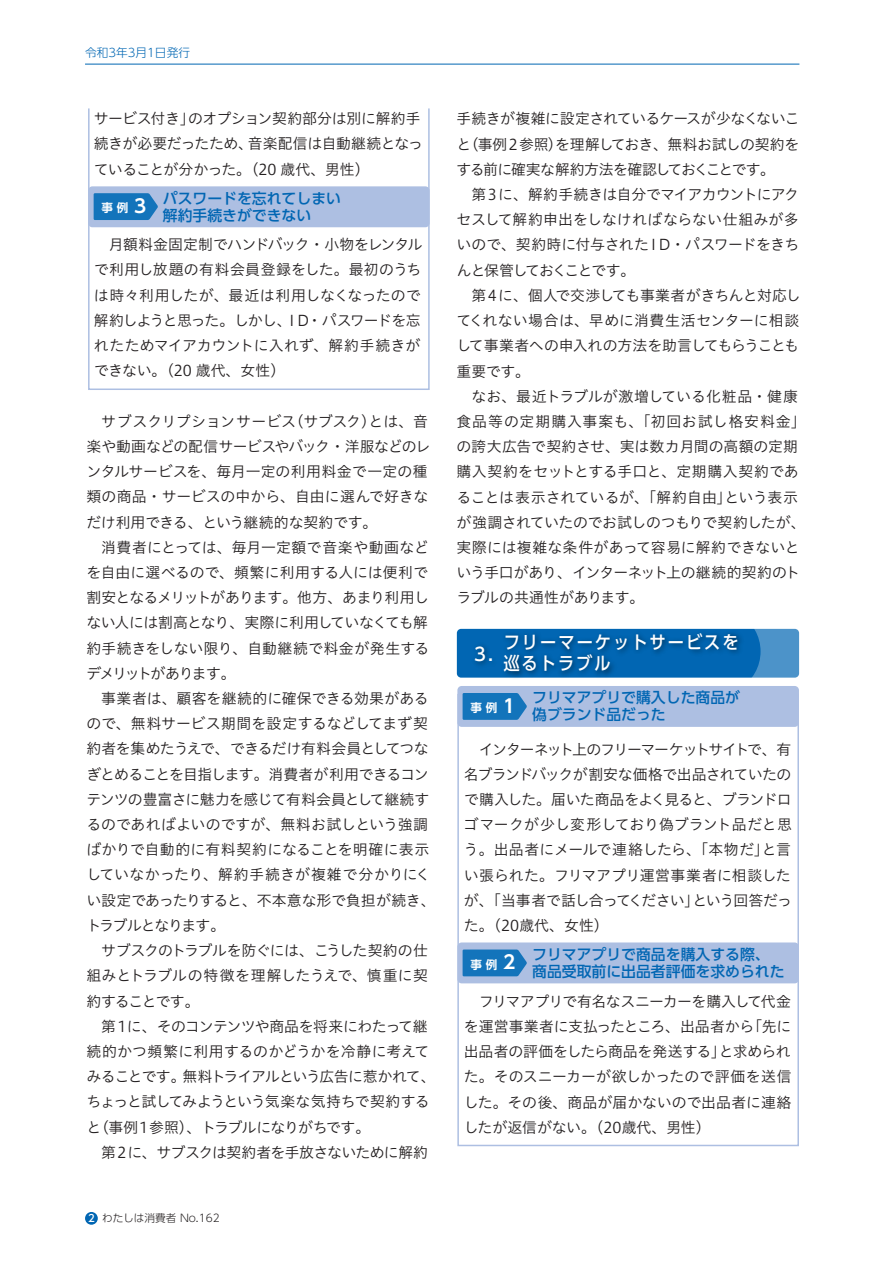
<style>
.page{position:relative;width:893px;height:1263px;background:#fff}
.page>*{position:absolute;margin:0;border:0;box-sizing:border-box;transform-origin:0 0}
.t1{font:500 18px/21.6px "UD Shin Go Pr 6 N";letter-spacing:.125em;color:#fff;scale:.9 1}
.t2{font:500 18px "UD Shin Go Pr 6 N";letter-spacing:.125em;color:#fff}
.t3{font:14.85px/25.2px "Hiragino UD Sans Std W3";letter-spacing:-.015em;color:#231f20}
.t4{font:500 14.85px/17.2px "UD Shin Go Pr 6 N";color:#0166b3}
.t5{font:14.85px "Hiragino UD Sans Std W3";letter-spacing:-.045em;color:#231f20}
.t6{font:300 11.7px "UD Shin Go Pr 6 N";color:#0166b3}
.t7{font:700 11.55px "UD Shin Go Pr 6 N De";color:#fff}
.t8{font:300 10.65px "UD Shin Go Pr 6 N";color:#231f20}
.s1{font-size:18.45px}
.s2{font-weight:500;font-size:10.05px;color:#fff}
</style>
<div class="page">
<div style="left:88px;top:186px;width:342px;height:41px;background:#adbfe2;border-radius:4px"></div>
<div style="left:457px;top:942px;width:342px;height:41px;background:#adbfe2;border-radius:4px"></div>
<div style="left:457px;top:686px;width:342px;height:41px;background:#adbfe2;border-radius:4px"></div>
<svg style="left:751px;top:629px;width:48px;height:49px;background:#428dc6"></svg>
<img style="left:456px;top:628px;width:295px;height:60px">
<div style="left:88px;top:108px;width:342px;height:282px;border:2px solid #adbfe2"></div>
<div style="left:457px;top:693px;width:342px;height:453px;border:2px solid #adbfe2"></div>
<svg style="left:94px;top:193px;width:64px;height:27px;background:#1e79bd"></svg>
<svg style="left:463px;top:693px;width:64px;height:27px;background:#1e79bd"></svg>
<svg style="left:463px;top:949px;width:64px;height:27px;background:#207abe"></svg>
<p class="t6" style="left:85px;top:43px;width:107px">令和3年3月1日発行</p>
<p class="t3" style="left:94px;top:105px;width:331px">サービス付き」のオプション契約部分は別に解約手続きが必要だったため、音楽配信は自動継続となっていることが分かった。（20 歳代、男性）</p>
<p class="t7" style="left:101px;top:198px;width:46px">事 例 <span class="s1">3</span></p>
<p class="t4" style="left:163px;top:189px;width:180px">パスワードを忘れてしまい解約手続きができない</p>
<p class="t3" style="left:94px;top:231px;width:330px">　月額料金固定制でハンドバック・小物をレンタルで利用し放題の有料会員登録をした。最初のうちは時々利用したが、最近は利用しなくなったので解約しようと思った。しかし、ＩＤ・パスワードを忘れたためマイアカウントに入れず、解約手続きができない。（20 歳代、女性）</p>
<p class="t3" style="left:86px;top:408px;width:351px">　サブスクリプションサービス（サブスク）とは、音楽や動画などの配信サービスやバック・洋服などのレンタルサービスを、毎月一定の利用料金で一定の種類の商品・サービスの中から、自由に選んで好きなだけ利用できる、という継続的な契約です。<br>　消費者にとっては、毎月一定額で音楽や動画などを自由に選べるので、頻繁に利用する人には便利で割安となるメリットがあります。他方、あまり利用しない人には割高となり、実際に利用していなくても解約手続きをしない限り、自動継続で料金が発生するデメリットがあります。<br>　事業者は、顧客を継続的に確保できる効果があるので、無料サービス期間を設定するなどしてまず契約者を集めたうえで、できるだけ有料会員としてつなぎとめることを目指します。消費者が利用できるコンテンツの豊富さに魅力を感じて有料会員として継続するのであればよいのですが、無料お試しという強調ばかりで自動的に有料契約になることを明確に表示していなかったり、解約手続きが複雑で分かりにくい設定であったりすると、不本意な形で負担が続き、トラブルとなります。<br>　サブスクのトラブルを防ぐには、こうした契約の仕組みとトラブルの特徴を理解したうえで、慎重に契約することです。<br>　第１に、そのコンテンツや商品を将来にわたって継続的かつ頻繁に利用するのかどうかを冷静に考えてみることです。無料トライアルという広告に惹かれて、ちょっと試してみようという気楽な気持ちで契約すると（事例１参照）、トラブルになりがちです。</p>
<p class="t5" style="left:101px;top:1141px;width:328px">第２に、サブスクは契約者を手放さないために解約</p>
<p class="t8" style="left:88px;top:1210px;width:133px"><span class="s2">2</span> わたしは消費者 No.162</p>
<p class="t3" style="left:456px;top:105px;width:351px">手続きが複雑に設定されているケースが少なくないこと（事例２参照）を理解しておき、無料お試しの契約をする前に確実な解約方法を確認しておくことです。<br>　第３に、解約手続きは自分でマイアカウントにアクセスして解約申出をしなければならない仕組みが多いので、契約時に付与されたＩD・パスワードをきちんと保管しておくことです。<br>　第４に、個人で交渉しても事業者がきちんと対応してくれない場合は、早めに消費生活センターに相談して事業者への申入れの方法を助言してもらうことも重要です。<br>　なお、最近トラブルが激増している化粧品・健康食品等の定期購入事案も、「初回お試し格安料金」の誇大広告で契約させ、実は数カ月間の高額の定期購入契約をセットとする手口と、定期購入契約であることは表示されているが、「解約自由」という表示が強調されていたのでお試しのつもりで契約したが、実際には複雑な条件があって容易に解約できないという手口があり、インターネット上の継続的契約のトラブルの共通性があります。</p>
<p class="t2" style="left:474px;top:639px;width:21px">3.</p>
<p class="t1" style="left:503px;top:631px;width:263px">フリーマーケットサービスを巡るトラブル</p>
<p class="t7" style="left:470px;top:698px;width:46px">事 例 <span class="s1">1</span></p>
<p class="t4" style="left:532px;top:688px;width:209px">フリマアプリで購入した商品が偽ブランド品だった</p>
<p class="t3" style="left:464px;top:736px;width:330px;text-align:justify">　インターネット上のフリーマーケットサイトで、有名ブランドバックが割安な価格で出品されていたので購入した。届いた商品をよく見ると、ブランドロゴマークが少し変形しており偽ブラント品だと思う。出品者にメールで連絡したら、「本物だ」と言い張られた。フリマアプリ運営事業者に相談したが、「当事者で話し合ってください」という回答だった。（20歳代、女性）</p>
<p class="t7" style="left:470px;top:955px;width:46px">事 例 <span class="s1">2</span></p>
<p class="t4" style="left:532px;top:945px;width:254px">フリマアプリで商品を購入する際、商品受取前に出品者評価を求められた</p>
<p class="t3" style="left:464px;top:988px;width:329px;text-align:justify">　フリマアプリで有名なスニーカーを購入して代金を運営事業者に支払ったところ、出品者から「先に出品者の評価をしたら商品を発送する」と求められた。そのスニーカーが欲しかったので評価を送信した。その後、商品が届かないので出品者に連絡したが返信がない。（20歳代、男性）</p>
</div>
